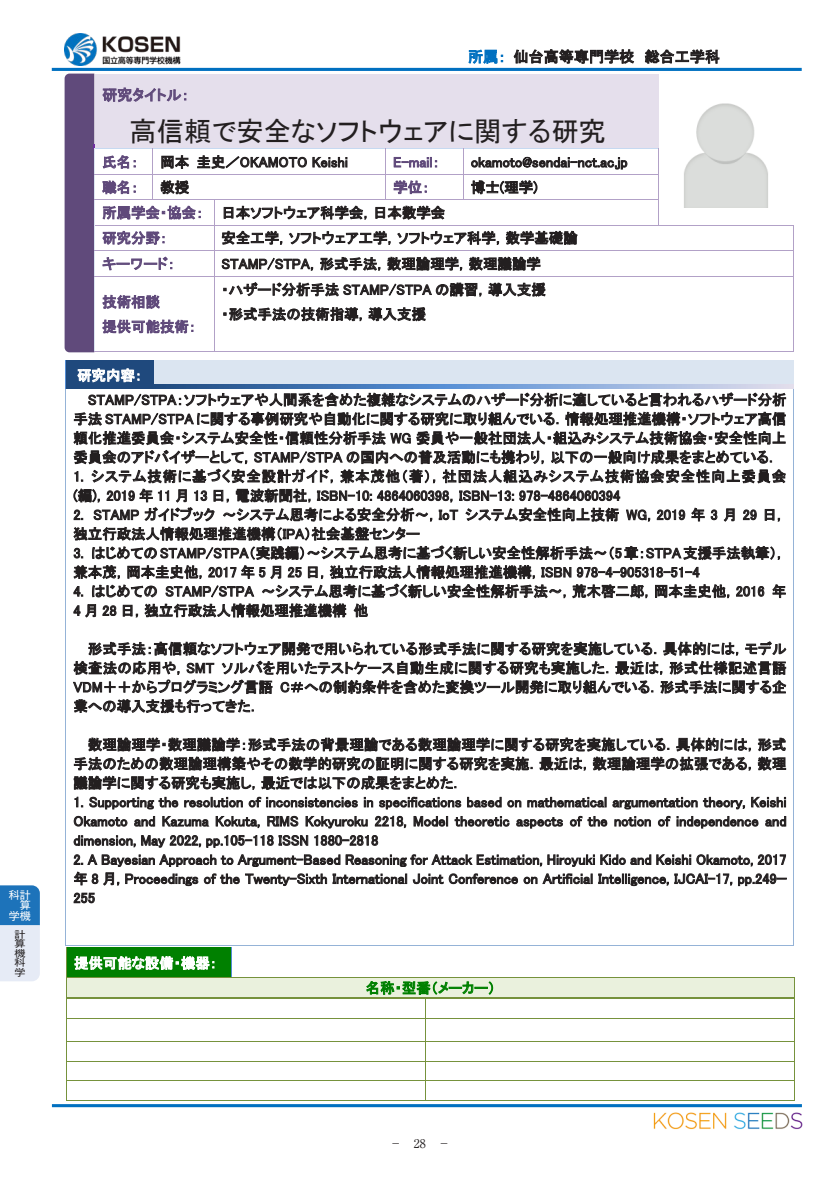
<style>
.page{position:relative;width:840px;height:1191px;background:#fff}
.page>*{position:absolute;margin:0;border:0;box-sizing:border-box;transform-origin:0 0}
.t1{font:27.4px "MS P Gothic";color:#231f20}
.t2{font:15px "MS P Gothic";letter-spacing:.005em;color:#231f20}
.t3{font:15px "MS P Gothic";letter-spacing:.005em;color:#5f497a}
.t4{font:14.4px/19.2px "MS P Gothic";letter-spacing:.005em;color:#231f20;text-align:justify}
.t5{font:14.4px/19.2px "MS P Gothic";letter-spacing:.055em;color:#231f20}
.t6{font:14.4px/24.6px "MS P Gothic";letter-spacing:.005em;color:#5f497a}
.t7{font:14.4px "MS P Gothic";letter-spacing:.005em;color:#fff}
.t8{font:14.4px "MS P Gothic";letter-spacing:.005em;color:#008000}
.t9{font:12px "Ryumin Pr 6";color:#231f20}
.t10{font:10.6px/21.4px "Gothic MB101 Pr 6";color:#fff}
.t11{font:9.6px/9.6px "Gothic MB101 Pr 6";color:#231f20;text-align:justify;scale:1.15 1}
.s1{color:#0070c0}
</style>
<div class="page">
<img style="left:653px;top:1112px;width:150px;height:18px">
<hr style="left:52px;top:68px;width:749px;height:3px;background:#0070c0">
<hr style="left:52px;top:1104px;width:749px;height:3px;background:#0070c0">
<div style="left:95px;top:74px;width:563px;height:74px;background:#e5dfec"></div>
<hr style="left:96px;top:148px;width:56px;height:1px;background:#c6d9f1">
<hr style="left:153px;top:148px;width:232px;height:1px;background:#c6d9f1">
<hr style="left:386px;top:148px;width:77px;height:1px;background:#c6d9f1">
<hr style="left:463px;top:148px;width:195px;height:1px;background:#c6d9f1">
<hr style="left:95px;top:174px;width:57px;height:1px;background:#b2a1c7">
<hr style="left:153px;top:174px;width:232px;height:1px;background:#b2a1c7">
<hr style="left:386px;top:174px;width:77px;height:1px;background:#b2a1c7">
<hr style="left:463px;top:174px;width:195px;height:1px;background:#b2a1c7">
<hr style="left:95px;top:200px;width:57px;height:1px;background:#b2a1c7">
<svg style="left:152px;top:148px;width:1px;height:52px"></svg>
<hr style="left:153px;top:200px;width:60px;height:1px;background:#b2a1c7">
<hr style="left:214px;top:200px;width:171px;height:1px;background:#b2a1c7">
<svg style="left:385px;top:148px;width:1px;height:52px"></svg>
<hr style="left:386px;top:200px;width:77px;height:1px;background:#b2a1c7">
<svg style="left:463px;top:148px;width:1px;height:52px"></svg>
<hr style="left:463px;top:200px;width:195px;height:1px;background:#b2a1c7">
<hr style="left:95px;top:225px;width:118px;height:1px;background:#b2a1c7">
<hr style="left:214px;top:225px;width:444px;height:1px;background:#b2a1c7">
<svg style="left:658px;top:148px;width:1px;height:77px"></svg>
<hr style="left:658px;top:225px;width:134px;height:1px;background:#b2a1c7">
<hr style="left:95px;top:250px;width:118px;height:1px;background:#b2a1c7">
<hr style="left:214px;top:250px;width:578px;height:1px;background:#b2a1c7">
<hr style="left:95px;top:276px;width:118px;height:1px;background:#b2a1c7">
<hr style="left:214px;top:276px;width:578px;height:1px;background:#b2a1c7">
<div style="left:65px;top:74px;width:31px;height:278px;background:#604a7b"></div>
<hr style="left:95px;top:351px;width:118px;height:1px;background:#b2a1c7">
<hr style="left:213px;top:277px;width:1px;height:74px;background:#b2a1c7">
<hr style="left:214px;top:351px;width:578px;height:1px;background:#b2a1c7">
<hr style="left:792px;top:277px;width:1px;height:74px;background:#b2a1c7">
<img style="left:684px;top:103px;width:84px;height:104px">
<div style="left:66px;top:360px;width:87px;height:29px;background:#1f497d"></div>
<svg style="left:154px;top:361px;width:639px;height:28px;background:#b9cce4"></svg>
<div style="left:161px;top:365px;width:625px;height:19px;background:#dbe5f1"></div>
<hr style="left:153px;top:360px;width:640px;height:1px;background:#dbe5f1">
<svg style="left:153px;top:360px;width:1px;height:29px"></svg>
<hr style="left:66px;top:389px;width:1px;height:556px;background:#95b3d7">
<hr style="left:66px;top:945px;width:727px;height:1px;background:#95b3d7">
<hr style="left:793px;top:389px;width:1px;height:556px;background:#95b3d7">
<svg style="left:153px;top:385px;width:640px;height:3px;background:#7095c7"></svg>
<img style="left:64px;top:34px;width:116px;height:32px">
<div style="left:67px;top:947px;width:164px;height:30px;background:#008000"></div>
<hr style="left:66px;top:947px;width:1px;height:30px;background:#76923c">
<hr style="left:231px;top:947px;width:1px;height:30px;background:#548dd4">
<div style="left:74px;top:977px;width:712px;height:19px;background:#eaf1dd"></div>
<hr style="left:67px;top:977px;width:164px;height:1px;background:#76923c">
<hr style="left:232px;top:977px;width:561px;height:1px;background:#76923c">
<hr style="left:67px;top:996px;width:358px;height:1px;background:#76923c">
<hr style="left:67px;top:998px;width:358px;height:1px;background:#76923c">
<hr style="left:427px;top:996px;width:366px;height:1px;background:#76923c">
<hr style="left:427px;top:998px;width:366px;height:1px;background:#76923c">
<hr style="left:67px;top:1018px;width:358px;height:1px;background:#76923c">
<hr style="left:426px;top:1018px;width:367px;height:1px;background:#76923c">
<hr style="left:67px;top:1040px;width:358px;height:1px;background:#76923c">
<hr style="left:426px;top:1040px;width:367px;height:1px;background:#76923c">
<hr style="left:67px;top:1060px;width:358px;height:1px;background:#76923c">
<hr style="left:426px;top:1060px;width:367px;height:1px;background:#76923c">
<hr style="left:67px;top:1080px;width:358px;height:1px;background:#76923c">
<hr style="left:426px;top:1080px;width:367px;height:1px;background:#76923c">
<svg style="left:66px;top:977px;width:2px;height:124px"></svg>
<hr style="left:68px;top:1100px;width:357px;height:1px;background:#76923c">
<svg style="left:425px;top:996px;width:2px;height:105px"></svg>
<hr style="left:426px;top:1100px;width:367px;height:1px;background:#76923c">
<svg style="left:793px;top:977px;width:1px;height:124px"></svg>
<svg style="left:0;top:885px;width:40px;height:96px;background:#94badd"></svg>
<p class="t10" style="left:9px;top:883px;width:23px">科計学機</p>
<p class="t10" style="left:20px;top:894px;width:12px">算</p>
<p class="t11" style="left:14px;top:928px;width:11px">計算機科学</p>
<p class="t2" style="left:468px;top:49px;width:253px"><span class="s1">所属：</span> 仙台高等専門学校 総合工学科</p>
<p class="t3" style="left:102px;top:87px;width:88px">研究タイトル：</p>
<h1 class="t1" style="left:129px;top:118px;width:478px">高信頼で安全なソフトウェアに関する研究</h1>
<p class="t6" style="left:102px;top:150px;width:38px">氏名：</p>
<p class="t4" style="left:160px;top:152px;width:189px">岡本 圭史／OKAMOTO Keishi</p>
<p class="t6" style="left:393px;top:150px;width:48px">E-mail：</p>
<p class="t4" style="left:470px;top:152px;width:158px">okamoto@sendai-nct.ac.jp</p>
<p class="t6" style="left:102px;top:175px;width:38px">職名：</p>
<p class="t4" style="left:160px;top:178px;width:30px">教授</p>
<p class="t6" style="left:393px;top:175px;width:38px">学位：</p>
<p class="t4" style="left:470px;top:178px;width:68px">博士(理学)</p>
<p class="t6" style="left:102px;top:200px;width:102px">所属学会・協会：</p>
<p class="t4" style="left:221px;top:203px;width:225px">日本ソフトウェア科学会，日本数学会</p>
<p class="t6" style="left:102px;top:225px;width:66px">研究分野：</p>
<p class="t4" style="left:221px;top:228px;width:357px">安全工学，ソフトウェア工学，ソフトウェア科学，数学基礎論</p>
<p class="t6" style="left:102px;top:251px;width:74px">キーワード：</p>
<p class="t4" style="left:221px;top:254px;width:321px">STAMP/STPA，形式手法，数理論理学，数理議論学</p>
<p class="t6" style="left:102px;top:289px;width:95px">技術相談<br>提供可能技術：</p>
<p class="t4" style="left:221px;top:277px;width:325px;line-height:24.6px">・ハザード分析手法 STAMP/STPA の講習，導入支援・形式手法の技術指導，導入支援</p>
<p class="t7" style="left:77px;top:368px;width:66px">研究内容：</p>
<p class="t4" style="left:73px;top:390px;width:714px;text-indent:14px">STAMP/STPA：ソフトウェアや人間系を含めた複雑なシステムのハザード分析に適していると言われるハザード分析手法 STAMP/STPA に関する事例研究や自動化に関する研究に取り組んでいる．情報処理推進機構・ソフトウェア高信頼化推進委員会・システム安全性・信頼性分析手法 WG 委員や一般社団法人・組込みシステム技術協会・安全性向上委員会のアドバイザーとして，STAMP/STPA の国内への普及活動にも携わり，以下の一般向け成果をまとめている．</p>
<p class="t5" style="left:73px;top:466px;width:714px">1. システム技術に基づく安全設計ガイド，兼本茂他（著），社団法人組込みシステム技術協会安全性向上委員会(編)，2019 年 11 月 13 日，電波新聞社，ISBN-10: 4864060398，ISBN-13: 978-4864060394</p>
<p class="t4" style="left:73px;top:505px;width:714px">2. STAMP ガイドブック ～システム思考による安全分析～，IoT システム安全性向上技術 WG，2019 年 3 月 29 日，独立行政法人情報処理推進機構（IPA）社会基盤センター</p>
<p class="t4" style="left:73px;top:543px;width:714px">3. はじめてのSTAMP/STPA（実践編）～システム思考に基づく新しい安全性解析手法～（5章：STPA支援手法執筆），兼本茂，岡本圭史他，2017 年 5 月 25 日，独立行政法人情報処理推進機構，ISBN 978-4-905318-51-4</p>
<p class="t4" style="left:73px;top:581px;width:714px">4. はじめての STAMP/STPA ～システム思考に基づく新しい安全性解析手法～，荒木啓二郎，岡本圭史他，2016 年<br>4 月 28 日，独立行政法人情報処理推進機構 他</p>
<p class="t4" style="left:73px;top:639px;width:714px;text-indent:14px">形式手法：高信頼なソフトウェア開発で用いられている形式手法に関する研究を実施している．具体的には，モデル検査法の応用や，SMT ソルバを用いたテストケース自動生成に関する研究も実施した．最近は，形式仕様記述言語VDM＋＋からプログラミング言語 C＃への制約条件を含めた変換ツール開発に取り組んでいる．形式手法に関する企業への導入支援も行ってきた．</p>
<p class="t4" style="left:73px;top:735px;width:714px;text-indent:14px">数理論理学・数理議論学：形式手法の背景理論である数理論理学に関する研究を実施している．具体的には，形式手法のための数理論理構築やその数学的研究の証明に関する研究を実施．最近は，数理論理学の拡張である，数理議論学に関する研究も実施し，最近では以下の成果をまとめた．</p>
<p class="t4" style="left:73px;top:792px;width:714px">1. Supporting the resolution of inconsistencies in specifications based on mathematical argumentation theory, Keishi Okamoto and Kazuma Kokuta, RIMS Kokyuroku 2218, Model theoretic aspects of the notion of independence and dimension, May 2022, pp.105-118 ISSN 1880-2818</p>
<p class="t4" style="left:73px;top:849px;width:714px">2. A Bayesian Approach to Argument-Based Reasoning for Attack Estimation, Hiroyuki Kido and Keishi Okamoto, 2017年 8 月, Proceedings of the Twenty-Sixth International Joint Conference on Artificial Intelligence, IJCAI-17, pp.249— 255</p>
<p class="t7" style="left:74px;top:955px;width:144px">提供可能な設備・機器：</p>
<p class="t8" style="left:365px;top:980px;width:131px">名称・型番（メーカー）</p>
<p class="t9" style="left:390px;top:1133px;width:61px">－　28　－</p>
</div>
